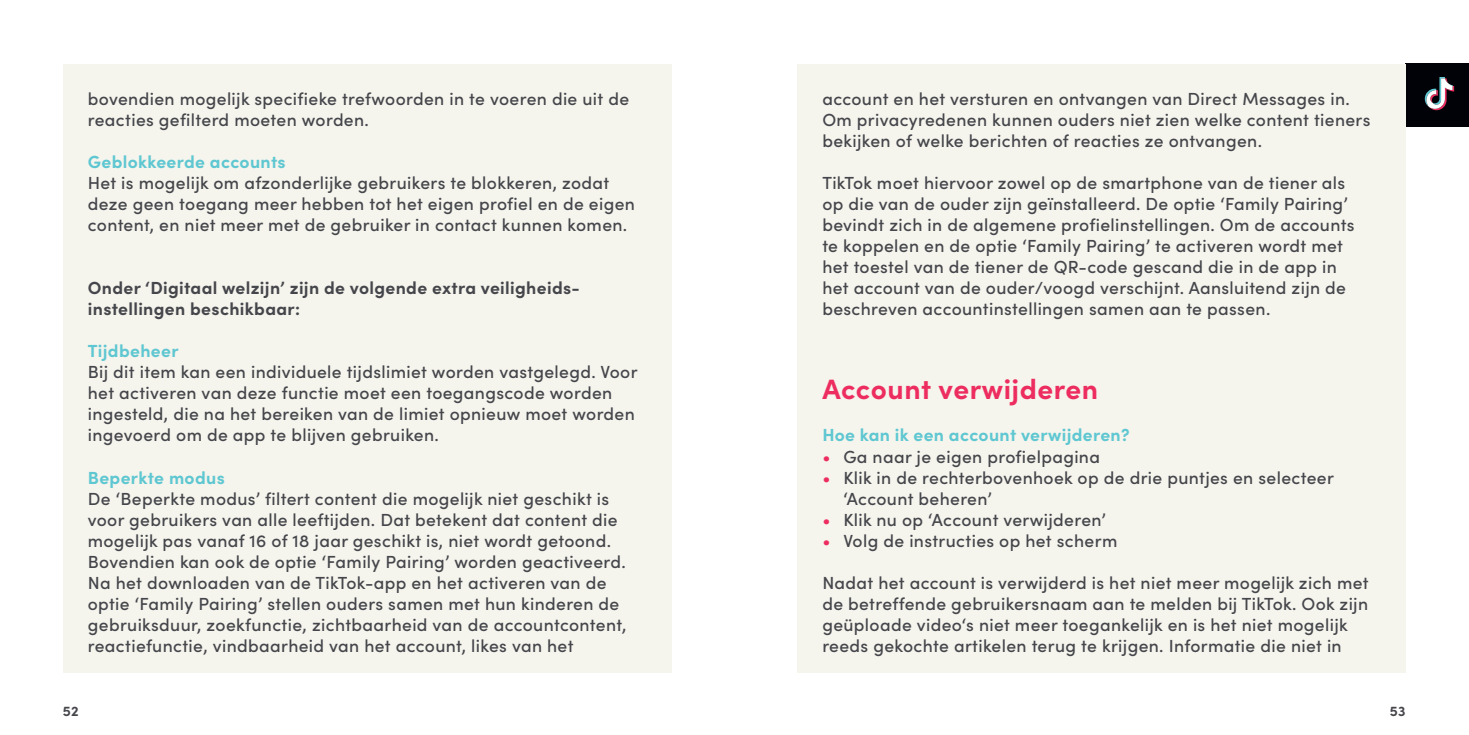
<style>
.page{position:relative;width:1469px;height:735px;background:#fff}
.page>*{position:absolute;margin:0;border:0;box-sizing:border-box;transform-origin:0 0}
.Sub_heading_geel_vla{font:700 28px "Sofia Pro";letter-spacing:.02em;color:#ed2d5f}
.t1{font:500 17.5px/21px "Sofia Pro";letter-spacing:.02em;color:#45464b}
.t2{font:700 17.5px/21px "Sofia Pro";letter-spacing:.02em;color:#45464b}
.t3{font:700 17.5px "Sofia Pro";letter-spacing:.02em;color:#5ec7d1}
.t4{font:700 14px "Sofia Pro";color:#45464b}
.s1{color:#ed2d5f}
</style>
<div class="page">
<div style="left:1405px;top:63px;width:63px;height:64px;background:#000208"></div>
<svg style="left:1424px;top:77px;width:30px;height:33px"></svg>
<div style="left:797px;top:64px;width:608px;height:608px;background:#f5f4ed"></div>
<div style="left:63px;top:64px;width:608px;height:608px;background:#f5f4ed"></div>
<p class="t1" style="left:88px;top:87px;width:543px">bovendien mogelijk specifieke trefwoorden in te voeren die uit de reacties gefilterd moeten worden.</p>
<p class="t3" style="left:88px;top:148px;width:199px">Geblokkeerde accounts</p>
<p class="t1" style="left:88px;top:171px;width:548px">Het is mogelijk om afzonderlijke gebruikers te blokkeren, zodat deze geen toegang meer hebben tot het eigen profiel en de eigen content, en niet meer met de gebruiker in contact kunnen komen.</p>
<p class="t2" style="left:88px;top:276px;width:493px">Onder ‘Digitaal welzijn’ zijn de volgende extra veiligheids&shy;instellingen beschikbaar:</p>
<p class="t3" style="left:88px;top:337px;width:92px">Tijdbeheer</p>
<p class="t1" style="left:88px;top:360px;width:551px">Bij dit item kan een individuele tijdslimiet worden vastgelegd. Voor het activeren van deze functie moet een toegangscode worden ingesteld, die na het bereiken van de limiet opnieuw moet worden ingevoerd om de app te blijven gebruiken.</p>
<p class="t3" style="left:88px;top:463px;width:138px">Beperkte modus</p>
<p class="t1" style="left:88px;top:486px;width:531px">De ‘Beperkte modus’ filtert content die mogelijk niet geschikt is voor gebruikers van alle leeftijden. Dat betekent dat content die mogelijk pas vanaf 16 of 18 jaar geschikt is, niet wordt getoond.</p>
<p class="t1" style="left:88px;top:549px;width:539px">Bovendien kan ook de optie ‘Family Pairing’ worden geactiveerd.</p>
<p class="t1" style="left:88px;top:570px;width:540px">Na het downloaden van de TikTok-app en het activeren van de optie ‘Family Pairing’ stellen ouders samen met hun kinderen de gebruiksduur, zoekfunctie, zichtbaarheid van de accountcontent, reactiefunctie, vindbaarheid van het account, likes van het</p>
<p class="t1" style="left:822px;top:87px;width:549px">account en het versturen en ontvangen van Direct Messages in.<br>Om privacyredenen kunnen ouders niet zien welke content tieners bekijken of welke berichten of reacties ze ontvangen.</p>
<p class="t1" style="left:822px;top:171px;width:534px">TikTok moet hiervoor zowel op de smartphone van de tiener als op die van de ouder zijn geïnstalleerd. De optie ‘Family Pairing’ bevindt zich in de algemene profielinstellingen. Om de accounts te koppelen en de optie ‘Family Pairing’ te activeren wordt met het toestel van de tiener de QR-code gescand die in de app in het account van de ouder/voogd verschijnt. Aansluitend zijn de beschreven accountinstellingen samen aan te passen.</p>
<p class="Sub_heading_geel_vla" style="left:822px;top:368px;width:277px">Account verwijderen</p>
<p class="t3" style="left:822px;top:421px;width:309px">Hoe kan ik een account verwijderen?</p>
<p class="t1" style="left:822px;top:444px;width:279px"><span class="s1">•</span> Ga naar je eigen profielpagina</p>
<p class="t1" style="left:843px;top:465px;width:492px;text-indent:-21px"><span class="s1">•</span> Klik in de rechterbovenhoek op de drie puntjes en selecteer ‘Account beheren’</p>
<p class="t1" style="left:822px;top:507px;width:285px"><span class="s1">•</span> Klik nu op ‘Account verwijderen’</p>
<p class="t1" style="left:822px;top:528px;width:296px"><span class="s1">•</span> Volg de instructies op het scherm</p>
<p class="t1" style="left:822px;top:570px;width:548px">Nadat het account is verwijderd is het niet meer mogelijk zich met de betreffende gebruikersnaam aan te melden bij TikTok. Ook zijn geüploade video‘s niet meer toegankelijk en is het niet mogelijk reeds gekochte artikelen terug te krijgen. Informatie die niet in</p>
<p class="t4" style="left:63px;top:699px;width:17px">52</p>
<p class="t4" style="left:1389px;top:699px;width:17px">53</p>
</div>
